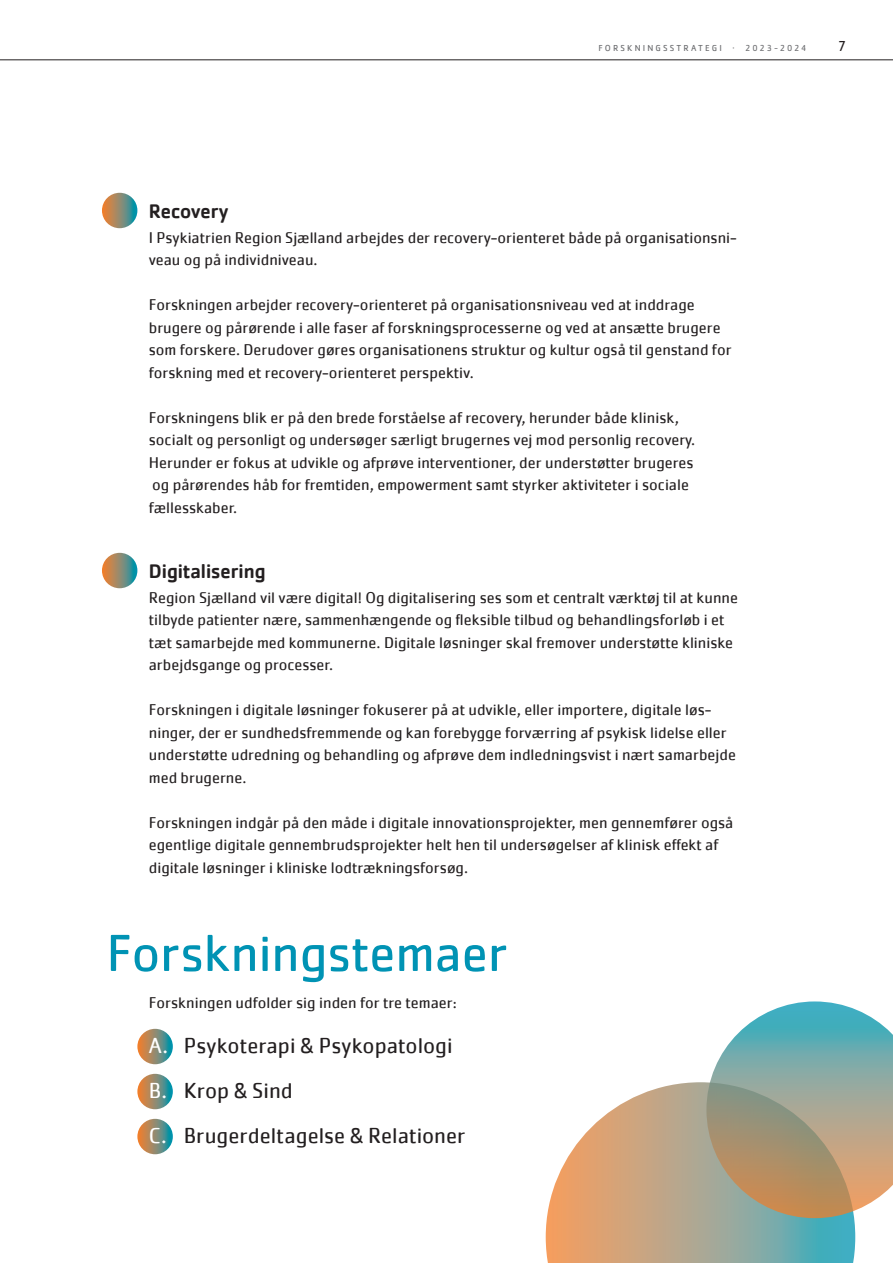
<style>
.page{position:relative;width:893px;height:1263px;background:#fff}
.page>*{position:absolute;margin:0;border:0;box-sizing:border-box;transform-origin:0 0}
.t1{font:54px "Cachet Pro";letter-spacing:-.01em;color:#0093b4}
.t2{font:22.5px/45px "Cachet Pro";color:#231f20}
.t3{font:500 20.25px "Cachet Pro";color:#231f20}
.t4{font:16.2px/22.5px "Cachet Pro";color:#231f20}
.t5{font:15px "Cachet Std";color:#231f20}
.t6{font:9px "Cachet Std";letter-spacing:.235em;color:#6c6d70}
.s1{color:#fff}
</style>
<div class="page">
<hr style="left:0;top:60px;width:893px;height:1px;background:#231f20">
<svg style="left:137px;top:1029px;width:36px;height:35px"></svg>
<svg style="left:137px;top:1074px;width:36px;height:35px"></svg>
<svg style="left:137px;top:1119px;width:36px;height:35px"></svg>
<svg style="left:102px;top:193px;width:35px;height:35px"></svg>
<svg style="left:102px;top:553px;width:35px;height:35px"></svg>
<svg style="left:546px;top:1082px;width:309px;height:181px"></svg>
<svg style="left:706px;top:1001px;width:187px;height:217px;background:#a0a999"></svg>
<p class="t6" style="left:598px;top:43px;width:209px">FORSKNINGSSTRATEGI · 2023-2024</p>
<p class="t5" style="left:837px;top:38px;width:10px">7</p>
<p class="t3" style="left:149px;top:200px;width:81px">Recovery</p>
<p class="t4" style="left:149px;top:226px;width:590px">I Psykiatrien Region Sjælland arbejdes der recovery-orienteret både på organisationsni&shy;veau og på individniveau.</p>
<p class="t4" style="left:149px;top:294px;width:584px">Forskningen arbejder recovery-orienteret på organisationsniveau ved at inddrage brugere og pårørende i alle faser af forskningsprocesserne og ved at ansætte brugere som forskere. Derudover gøres organisationens struktur og kultur også til genstand for forskning med et recovery-orienteret perspektiv.</p>
<p class="t4" style="left:149px;top:406px;width:548px">Forskningens blik er på den brede forståelse af recovery, herunder både klinisk, socialt og personligt og undersøger særligt brugernes vej mod personlig recovery.<br>Herunder er fokus at udvikle og afprøve interventioner, der understøtter brugeres og pårørendes håb for fremtiden, empowerment samt styrker aktiviteter i sociale fællesskaber.</p>
<p class="t3" style="left:149px;top:560px;width:118px">Digitalisering</p>
<p class="t4" style="left:149px;top:586px;width:591px">Region Sjælland vil være digital! Og digitalisering ses som et centralt værktøj til at kunne tilbyde patienter nære, sammenhængende og fleksible tilbud og behandlingsforløb i et tæt samarbejde med kommunerne. Digitale løsninger skal fremover understøtte kliniske arbejdsgange og processer.</p>
<p class="t4" style="left:149px;top:699px;width:589px">Forskningen i digitale løsninger fokuserer på at udvikle, eller importere, digitale løs&shy;ninger, der er sundhedsfremmende og kan forebygge forværring af psykisk lidelse eller understøtte udredning og behandling og afprøve dem indledningsvist i nært samarbejde med brugerne.</p>
<p class="t4" style="left:149px;top:811px;width:586px">Forskningen indgår på den måde i digitale innovationsprojekter, men gennemfører også egentlige digitale gennembrudsprojekter helt hen til undersøgelser af klinisk effekt af digitale løsninger i kliniske lodtrækningsforsøg.</p>
<h1 class="t1" style="left:106px;top:921px;width:403px">Forskningstemaer</h1>
<p class="t4" style="left:149px;top:991px;width:309px">Forskningen udfolder sig inden for tre temaer:</p>
<h2 class="t2" style="left:149px;top:1023px;width:318px"><span class="s1">A.</span> Psykoterapi &amp; Psykopatologi<br><span class="s1">B.</span> Krop &amp; Sind<br><span class="s1">C.</span> Brugerdeltagelse &amp; Relationer</h2>
</div>
